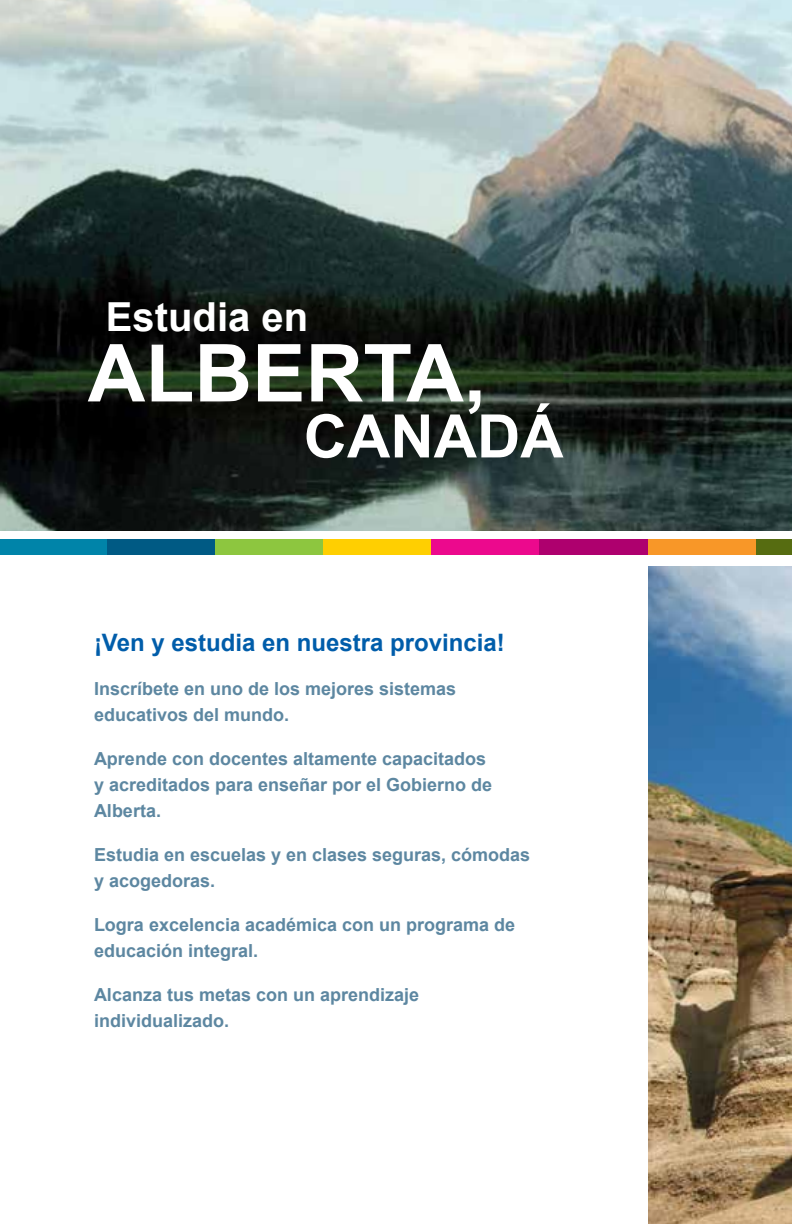
<style>
.page{position:relative;width:792px;height:1224px;background:#fff}
.page>*{position:absolute;margin:0;border:0;box-sizing:border-box;transform-origin:0 0}
.t1{font:700 80px "Arial";color:#fff}
.t2{font:700 60px "Arial";color:#fff}
.t3{font:700 40px "Arial";color:#fff}
.t4{font:700 24px "Arial";color:#005daa}
.t5{font:700 18px/26px "Arial";color:#5d87a1}
</style>
<div class="page">
<img style="left:0;top:0;width:792px;height:531px">
<img style="left:648px;top:567px;width:144px;height:657px">
<div style="left:0;top:540px;width:111px;height:15px;background:#0084a9"></div>
<div style="left:107px;top:540px;width:112px;height:15px;background:#005a84"></div>
<div style="left:215px;top:540px;width:112px;height:15px;background:#8dc63f"></div>
<div style="left:323px;top:540px;width:113px;height:15px;background:#ffcf01"></div>
<div style="left:432px;top:540px;width:112px;height:15px;background:#ec098d"></div>
<div style="left:540px;top:540px;width:112px;height:15px;background:#ae006e"></div>
<div style="left:648px;top:540px;width:112px;height:15px;background:#f89728"></div>
<div style="left:756px;top:540px;width:36px;height:15px;background:#566c11"></div>
<h3 class="t3" style="left:106px;top:290px;width:204px">Estudia en</h3>
<h1 class="t1" style="left:88px;top:321px;width:400px">ALBERTA,</h1>
<h2 class="t2" style="left:304px;top:397px;width:261px">CANADÁ</h2>
<h3 class="t4" style="left:94px;top:627px;width:412px">¡Ven y estudia en nuestra provincia!</h3>
<p class="t5" style="left:94px;top:677px;width:364px">Inscríbete en uno de los mejores sistemas educativos del mundo.</p>
<p class="t5" style="left:94px;top:747px;width:400px">Aprende con docentes altamente capacitados y acreditados para enseñar por el Gobierno de<br>Alberta.</p>
<p class="t5" style="left:94px;top:843px;width:438px">Estudia en escuelas y en clases seguras, cómodas y acogedoras.</p>
<p class="t5" style="left:94px;top:913px;width:423px">Logra excelencia académica con un programa de educación integral.</p>
<p class="t5" style="left:94px;top:983px;width:327px">Alcanza tus metas con un aprendizaje individualizado.</p>
</div>
